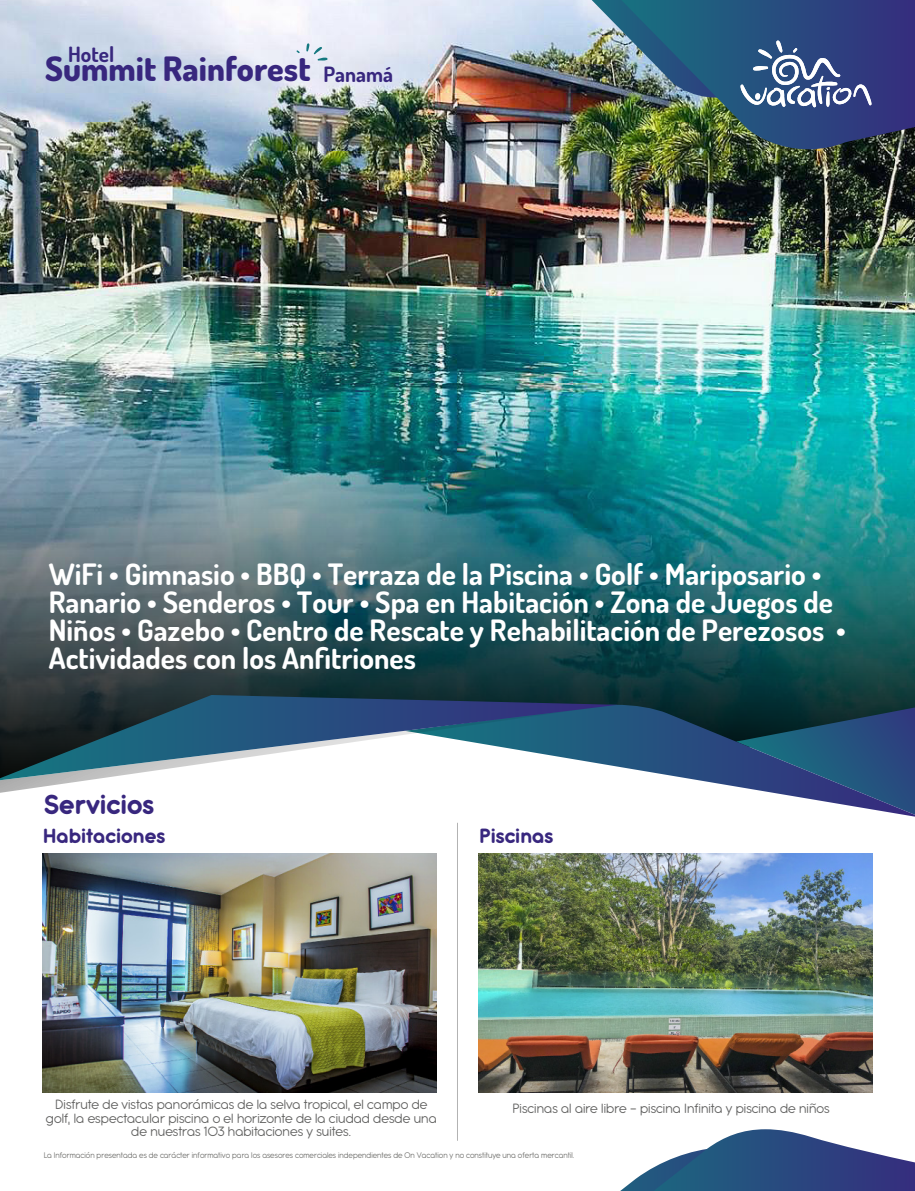
<style>
.page{position:relative;width:915px;height:1191px;background:#fff}
.page>*{position:absolute;margin:0;border:0;box-sizing:border-box;transform-origin:0 0}
.t1{font:800 33.6px "Dosis";color:#38277e}
.t2{font:700 30px "Antipasto Pro";color:#38277e}
.t3{font:700 29.4px/27.8px "Dosis";color:#fff}
.t4{font:700 22.5px "Antipasto Pro";color:#38277e}
.t5{font:700 21.15px "Dosis";color:#38277e}
.t6{font:14.7px/13.5px "Antipasto Pro";letter-spacing:.005em;color:#646463;text-align:center}
.t7{font:9px "Antipasto Pro";color:#71716e;scale:.96 1}
.s1{font-weight:700;font-size:21.15px}
</style>
<div class="page">
<img style="left:478px;top:853px;width:394px;height:239px">
<hr style="left:457px;top:823px;width:1px;height:317px;background:#b3b3b3">
<img style="left:0;top:0;width:914px;height:392px">
<img style="left:0;top:392px;width:914px;height:313px">
<svg style="left:620px;top:1129px;width:294px;height:62px"></svg>
<img style="left:621px;top:0;width:293px;height:155px">
<img style="left:591px;top:0;width:280px;height:108px">
<img style="left:42px;top:853px;width:394px;height:239px">
<svg style="left:617px;top:705px;width:297px;height:111px"></svg>
<svg style="left:0;top:780px;width:88px;height:13px"></svg>
<svg style="left:0;top:695px;width:617px;height:85px"></svg>
<svg style="left:296px;top:43px;width:32px;height:18px"></svg>
<h3 class="t5" style="left:68px;top:40px;width:48px">Hotel</h3>
<h1 class="t1" style="left:45px;top:47px;width:349px">Summit Rainforest <span class="s1">Panamá</span></h1>
<h3 class="t3" style="left:49px;top:560px;width:798px">WiFi • Gimnasio • BBQ • Terraza de la Piscina • Golf • Mariposario • Ranario • Senderos • Tour • Spa en Habitación • Zona de Juegos de Niños • Gazebo • Centro de Rescate y Rehabilitación de Perezosos • Actividades con los Anfitriones</h3>
<h2 class="t2" style="left:44px;top:786px;width:112px">Servicios</h2>
<h3 class="t4" style="left:43px;top:822px;width:124px">Habitaciones</h3>
<h3 class="t4" style="left:479px;top:822px;width:76px">Piscinas</h3>
<p class="t6" style="left:46px;top:1098px;width:392px">Disfrute de vistas panorámicas de la selva tropical, el campo de golf, la espectacular piscina o el horizonte de la ciudad desde una de nuestras 103 habitaciones y suites.</p>
<p class="t6" style="left:512px;top:1102px;width:318px">Piscinas al aire libre - piscina Infinita y piscina de niños</p>
<p class="t7" style="left:44px;top:1150px;width:554px">La Información presentada es de carácter informativo para los asesores comerciales independientes de On Vacation y no constituye una oferta mercantil.</p>
</div>
